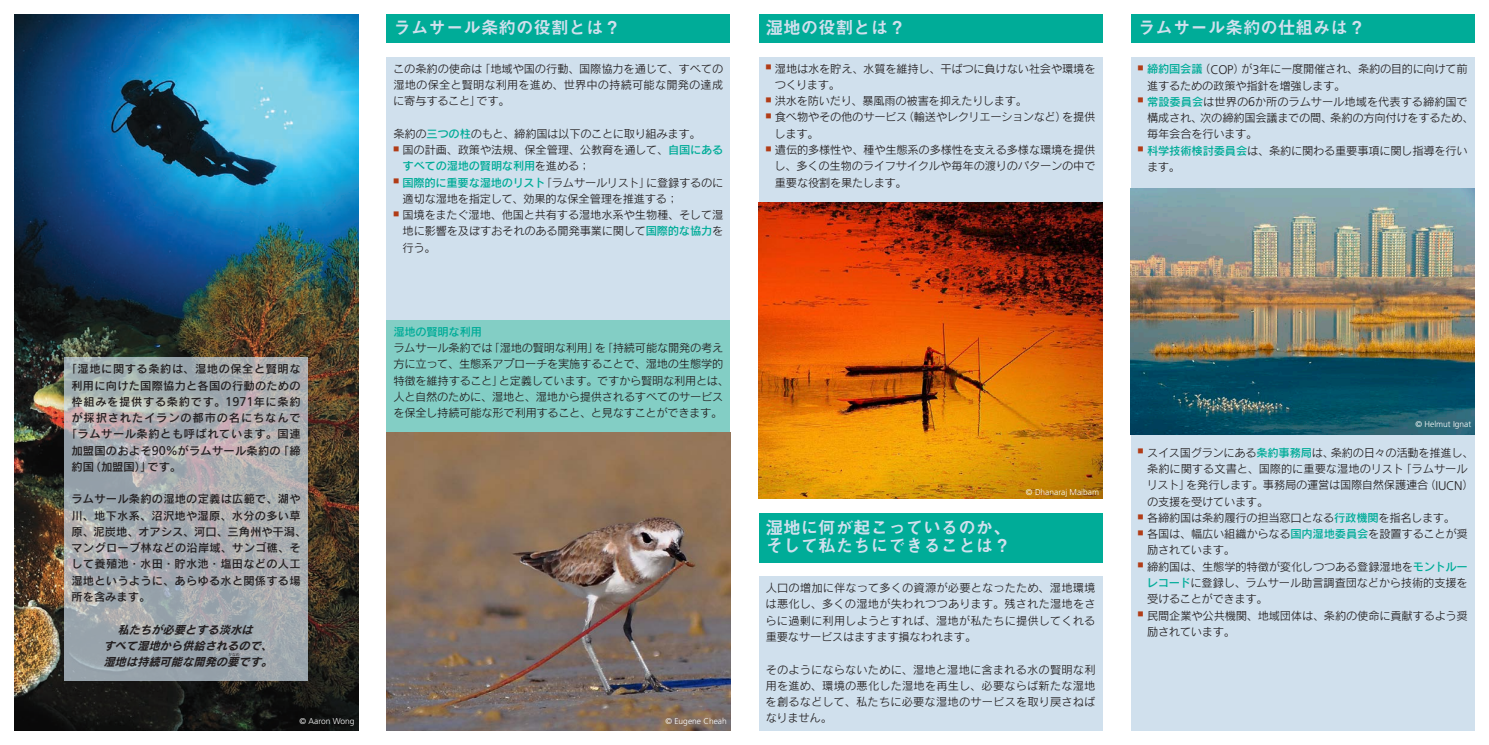
<style>
.page{position:relative;width:1489px;height:745px;background:#fff}
.page>*{position:absolute;margin:0;border:0;box-sizing:border-box;transform-origin:0 0}
.t1{font:17.5px "Midashi Go Pr 6 N MB31";color:#d0e0ed}
.Text{font:11.25px/16.2px "Rodin Pro M";letter-spacing:-.02em;color:#231f20}
.Text-2{font:11.25px/16.2px "Rodin Pro DB";letter-spacing:.02em;color:#231f20}
.Text-3{font:italic 11.25px "Rodin Pro B";color:#231f20}
.Text-4{font:11.25px "Rodin Pro DB";letter-spacing:.05em;color:#231f20}
.Text-5{font:11.25px "Rodin Pro DB";letter-spacing:.06em;color:#231f20}
.Text-6{font:11.25px "Rodin Pro DB";letter-spacing:.075em;color:#231f20}
.Text-7{font:11.25px "Rodin Pro DB";letter-spacing:-.02em;color:#00ac98}
.Photo_credits{font:300 8.38px "Frutiger LT Std";color:#fff}
.Text-8{font:3.75px "Rodin Pro M";color:#231f20}
.s1{font-family:"Frutiger LT Std";font-size:12.75px}
.s2{font-family:"Rodin Pro DB";color:#00ac98}
.s3{font-family:"Frutiger LT Std";font-weight:300;font-size:12.62px}
</style>
<div class="page">
<div style="left:758px;top:57px;width:344px;height:368px;background:#d0e0ed"></div>
<img style="left:14px;top:14px;width:344px;height:716px">
<svg style="left:64px;top:357px;width:244px;height:323px;background:#a8acb0"></svg>
<div style="left:386px;top:57px;width:344px;height:673px;background:#d0e0ed"></div>
<div style="left:386px;top:14px;width:344px;height:29px;background:#00ac98"></div>
<div style="left:386px;top:320px;width:344px;height:112px;background:#83cec5"></div>
<img style="left:386px;top:432px;width:344px;height:298px">
<div style="left:758px;top:576px;width:344px;height:154px;background:#d0e0ed"></div>
<div style="left:758px;top:14px;width:344px;height:29px;background:#00ac98"></div>
<div style="left:758px;top:512px;width:344px;height:50px;background:#00ac98"></div>
<img style="left:758px;top:202px;width:344px;height:296px">
<div style="left:1130px;top:57px;width:344px;height:673px;background:#d0e0ed"></div>
<div style="left:1130px;top:14px;width:344px;height:29px;background:#00ac98"></div>
<img style="left:1130px;top:188px;width:344px;height:246px">
<p class="Text-4" style="left:66px;top:361px;width:236px">「湿地に関する条約は、湿地の保全と賢明な</p>
<p class="Text-2" style="left:71px;top:376px;width:231px">利用に向けた国際協力と各国の行動のための</p>
<p class="Text-5" style="left:71px;top:394px;width:231px">枠組みを提供する条約です。<span class="s1">1971</span>年に条約</p>
<p class="Text-6" style="left:71px;top:410px;width:231px">が採択されたイランの都市の名にちなんで</p>
<p class="Text-4" style="left:66px;top:426px;width:236px">「ラムサール条約とも呼ばれています。国連</p>
<p class="Text-2" style="left:71px;top:441px;width:231px">加盟国のおよそ<span class="s1">90</span>％がラムサール条約の「締</p>
<p class="Text-2" style="left:71px;top:457px;width:111px">約国（加盟国）」です。</p>
<p class="Text-2" style="left:71px;top:490px;width:236px">ラムサール条約の湿地の定義は広範で、湖や川、地下水系、沼沢地や湿原、水分の多い草原、泥炭地、オアシス、河口、三角州や干潟、マングローブ林などの沿岸域、サンゴ礁、そして養殖池・水田・貯水池・塩田などの人工湿地というように、あらゆる水と関係する場所を含みます。</p>
<p class="Text-3" style="left:117px;top:621px;width:140px">私たちが必要とする淡水は</p>
<p class="Text-3" style="left:103px;top:637px;width:174px">すべて湿地から供給されるので、</p>
<p class="Text-3" style="left:103px;top:654px;width:140px">湿地は持続可能な開発の要</p>
<p class="Text-8" style="left:228px;top:651px;width:13px">かなめ</p>
<p class="Text-3" style="left:238px;top:654px;width:39px">です。</p>
<p class="t1" style="left:393px;top:13px;width:229px">ラムサール条約の役割とは？</p>
<p class="Text" style="left:393px;top:60px;width:331px;text-align:justify">この条約の使命は「地域や国の行動、国際協力を通じて、すべての湿地の保全と賢明な利用を進め、世界中の持続可能な開発の達成に寄与すること」です。</p>
<p class="Text" style="left:393px;top:125px;width:309px">条約の<span class="s2">三つの柱</span>のもと、締約国は以下のことに取り組みます。</p>
<p class="Text" style="left:402px;top:141px;width:322px;text-indent:-9px"><sup>■</sup> 国の計画、政策や法規、保全管理、公教育を通して、<span class="s2">自国にあるすべての湿地の賢明な利用</span>を進める；</p>
<p class="Text" style="left:402px;top:174px;width:322px;text-indent:-9px"><sup>■</sup> <span class="s2">国際的に重要な湿地のリスト</span>「ラムサールリスト」に登録するのに適切な湿地を指定して、効果的な保全管理を推進する；</p>
<p class="Text" style="left:402px;top:206px;width:322px;text-align:justify;text-indent:-9px"><sup>■</sup> 国境をまたぐ湿地、他国と共有する湿地水系や生物種、そして湿地に影響を及ぼすおそれのある開発事業に関して<span class="s2">国際的な協力</span>を行う。</p>
<p class="Text-7" style="left:393px;top:324px;width:90px">湿地の賢明な利用</p>
<p class="Text" style="left:393px;top:339px;width:337px">ラムサール条約では「湿地の賢明な利用」を「持続可能な開発の考え方に立って、生態系アプローチを実施することで、湿地の生態学的特徴を維持すること」と定義しています。ですから賢明な利用とは、人と自然のために、湿地と、湿地から提供されるすべてのサービスを保全し持続可能な形で利用すること、と見なすことができます。</p>
<p class="Photo_credits" style="left:299px;top:715px;width:56px">© Aaron Wong</p>
<p class="Photo_credits" style="left:665px;top:715px;width:63px">© Eugene Cheah</p>
<p class="t1" style="left:765px;top:13px;width:141px">湿地の役割とは？</p>
<p class="Text" style="left:774px;top:60px;width:322px;text-indent:-9px"><sup>■</sup> 湿地は水を貯え、水質を維持し、干ばつに負けない社会や環境をつくります。</p>
<p class="Text" style="left:765px;top:92px;width:263px"><sup>■</sup> 洪水を防いだり、暴風雨の被害を抑えたりします。</p>
<p class="Text" style="left:774px;top:109px;width:322px;text-indent:-9px"><sup>■</sup> 食べ物やその他のサービス（輸送やレクリエーションなど）を提供します。</p>
<p class="Text" style="left:774px;top:141px;width:322px;text-align:justify;text-indent:-9px"><sup>■</sup> 遺伝的多様性や、種や生態系の多様性を支える多様な環境を提供し、多くの生物のライフサイクルや毎年の渡りのパターンの中で重要な役割を果たします。</p>
<p class="t1" style="left:1137px;top:13px;width:229px">ラムサール条約の仕組みは？</p>
<p class="Text" style="left:1147px;top:60px;width:322px;text-indent:-9px"><sup>■</sup> <span class="s2">締約国会議</span>（<span class="s3">COP</span>）が<span class="s3">3</span>年に一度開催され、条約の目的に向けて前進するための政策や指針を増強します。</p>
<p class="Text" style="left:1147px;top:93px;width:328px;text-indent:-9px"><sup>■</sup> <span class="s2">常設委員会</span>は世界の<span class="s3">6</span>か所のラムサール地域を代表する締約国で構成され、次の締約国会議までの間、条約の方向付けをするため、毎年会合を行います。</p>
<p class="Text" style="left:1146px;top:142px;width:322px;text-indent:-9px"><sup>■</sup> <span class="s2">科学技術検討委員会</span>は、条約に関わる重要事項に関し指導を行います。</p>
<p class="Photo_credits" style="left:1025px;top:486px;width:74px">© Dhanaraj Maibam</p>
<p class="t1" style="left:765px;top:512px;width:246px">湿地に何が起こっているのか、</p>
<p class="t1" style="left:765px;top:531px;width:246px">そして私たちにできることは？</p>
<p class="Text" style="left:765px;top:579px;width:331px;text-align:justify">人口の増加に伴なって多くの資源が必要となったため、湿地環境は悪化し、多くの湿地が失われつつあります。残された湿地をさらに過剰に利用しようとすれば、湿地が私たちに提供してくれる重要なサービスはますます損なわれます。</p>
<p class="Text" style="left:765px;top:660px;width:331px;text-align:justify">そのようにならないために、湿地と湿地に含まれる水の賢明な利用を進め、環境の悪化した湿地を再生し、必要ならば新たな湿地を創るなどして、私たちに必要な湿地のサービスを取り戻さねばなりません。</p>
<p class="Photo_credits" style="left:1415px;top:419px;width:57px">© Helmut Ignat</p>
<p class="Text" style="left:1146px;top:444px;width:328px;text-indent:-9px"><sup>■</sup> スイス国グランにある<span class="s2">条約事務局</span>は、条約の日々の活動を推進し、条約に関する文書と、国際的に重要な湿地のリスト「ラムサールリスト」を発行します。事務局の運営は国際自然保護連合（<span class="s3">IUCN</span>）の支援を受けています。</p>
<p class="Text" style="left:1137px;top:509px;width:319px"><sup>■</sup> 各締約国は条約履行の担当窓口となる<span class="s2">行政機関</span>を指名します。</p>
<p class="Text" style="left:1147px;top:525px;width:322px;text-indent:-9px"><sup>■</sup> 各国は、幅広い組織からなる<span class="s2">国内湿地委員会</span>を設置することが奨励されています。</p>
<p class="Text" style="left:1146px;top:557px;width:322px;text-align:justify;text-indent:-9px"><sup>■</sup> 締約国は、生態学的特徴が変化しつつある登録湿地を<span class="s2">モントルーレコード</span>に登録し、ラムサール助言調査団などから技術的支援を受けることができます。</p>
<p class="Text" style="left:1147px;top:606px;width:322px;text-indent:-9px"><sup>■</sup> 民間企業や公共機関、地域団体は、条約の使命に貢献するよう奨励されています。</p>
</div>
